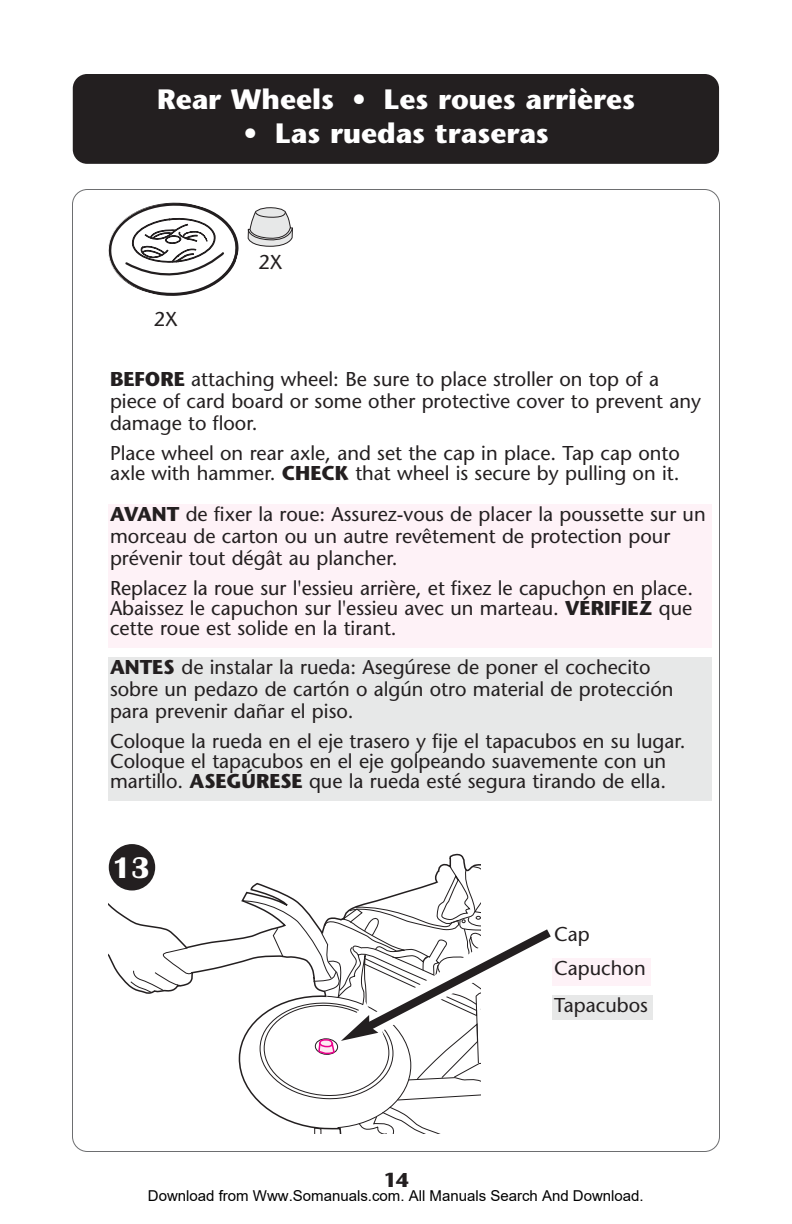
<style>
.page{position:relative;width:792px;height:1224px;background:#fff}
.page>*{position:absolute;margin:0;border:0;box-sizing:border-box;transform-origin:0 0}
.t1{font:700 30.8px "Britannic";color:#fff}
.t2{font:700 28px "Stone Sans";color:#fff}
.t3{font:20px/22px "Stone Sans";color:#231f20}
.t4{font:700 20px "Stone Sans";color:#231f20}
.t5{font:15px "Arial";color:#000}
.s1{font-weight:700}
</style>
<div class="page">
<div style="left:73px;top:74px;width:646px;height:90px;background:#231f20;border-radius:14px"></div>
<svg style="left:247px;top:207px;width:46px;height:40px"></svg>
<div style="left:108px;top:657px;width:603px;height:144px;background:#e7e8e8"></div>
<div style="left:108px;top:504px;width:603px;height:144px;background:#fef2f7"></div>
<div style="left:109px;top:844px;width:46px;height:46px;background:#231f20;border-radius:50%"></div>
<div style="left:552px;top:958px;width:99px;height:27px;background:#fef2f7"></div>
<div style="left:552px;top:995px;width:100px;height:25px;background:#e7e8e8"></div>
<svg style="left:108px;top:852px;width:452px;height:282px"></svg>
<svg style="left:108px;top:202px;width:131px;height:94px"></svg>
<h2 class="t2" style="left:157px;top:88px;width:479px">Rear Wheels • Les roues arrières</h2>
<h2 class="t2" style="left:243px;top:122px;width:307px">• Las ruedas traseras</h2>
<p class="t3" style="left:154px;top:310px;width:26px">2X</p>
<p class="t3" style="left:258px;top:253px;width:26px">2X</p>
<p class="t3" style="left:110px;top:370px;width:593px"><span class="s1">BEFORE</span> attaching wheel: Be sure to place stroller on top of a piece of card board or some other protective cover to prevent any damage to floor.</p>
<p class="t3" style="left:110px;top:445px;width:571px;line-height:20px">Place wheel on rear axle, and set the cap in place. Tap cap onto axle with hammer. <span class="s1">CHECK</span> that wheel is secure by pulling on it.</p>
<p class="t3" style="left:110px;top:505px;width:597px"><span class="s1">AVANT</span> de fixer la roue: Assurez-vous de placer la poussette sur un morceau de carton ou un autre revêtement de protection pour prévenir tout dégât au plancher.</p>
<p class="t3" style="left:110px;top:580px;width:585px;line-height:20px;text-align:justify">Replacez la roue sur l'essieu arrière, et fixez le capuchon en place.<br>Abaissez le capuchon sur l'essieu avec un marteau. <span class="s1">VÉRIFIEZ</span> que cette roue est solide en la tirant.</p>
<p class="t3" style="left:110px;top:658px;width:565px"><span class="s1">ANTES</span> de instalar la rueda: Asegúrese de poner el cochecito sobre un pedazo de cartón o algún otro material de protección para prevenir dañar el piso.</p>
<p class="t3" style="left:110px;top:733px;width:577px;line-height:20px">Coloque la rueda en el eje trasero y fije el tapacubos en su lugar.<br>Coloque el tapacubos en el eje golpeando suavemente con un martillo. <span class="s1">ASEGÚRESE</span> que la rueda esté segura tirando de ella.</p>
<h1 class="t1" style="left:112px;top:857px;width:39px">13</h1>
<p class="t4" style="left:384px;top:1172px;width:27px">14</p>
<p class="t3" style="left:554px;top:919px;width:93px;line-height:34px">Cap<br>Capuchon</p>
<p class="t3" style="left:554px;top:996px;width:95px">Tapacubos</p>
<p class="t5" style="left:148px;top:1187px;width:497px">Download from Www.Somanuals.com. All Manuals Search And Download.</p>
</div>
